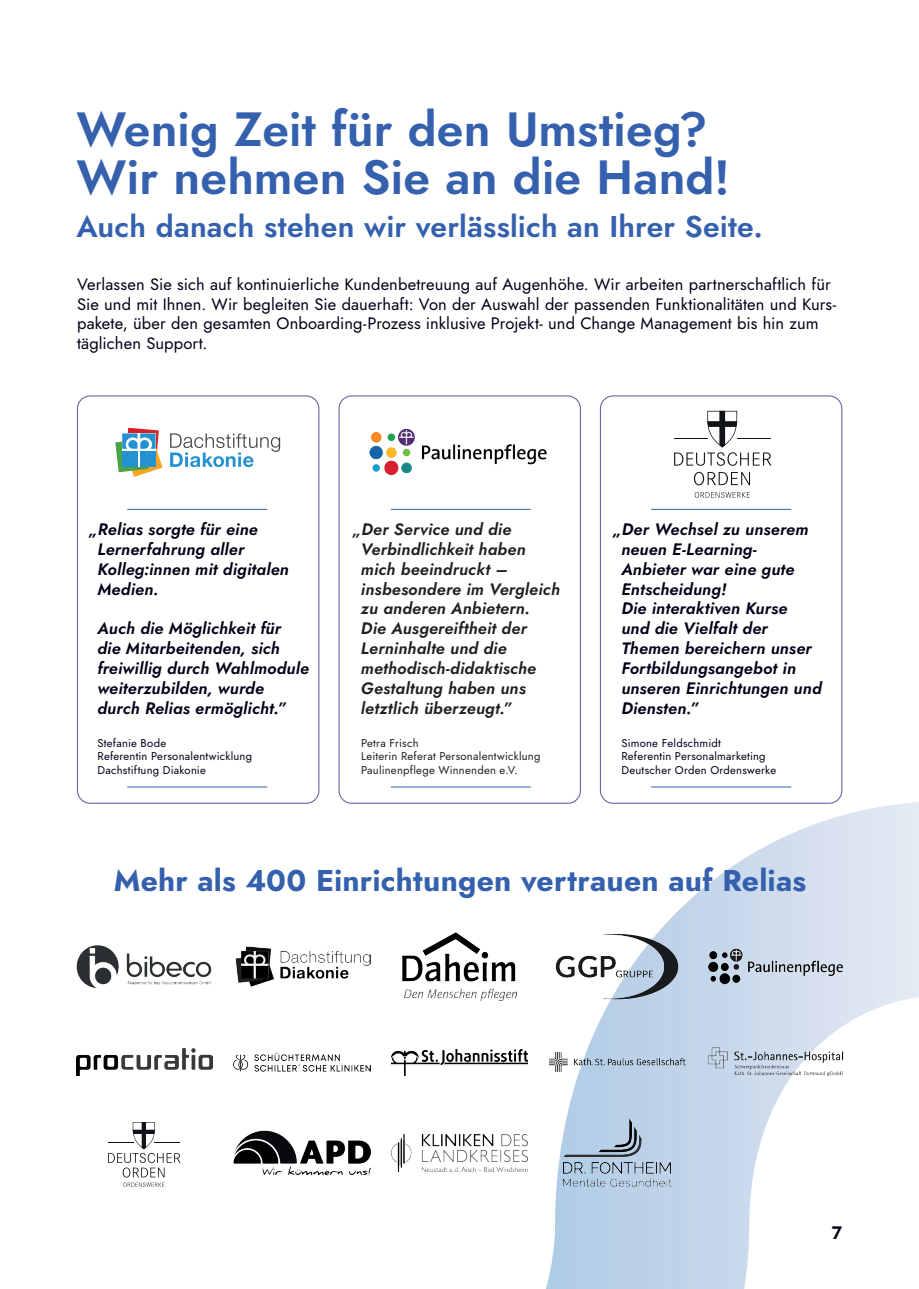
<style>
.page{position:relative;width:919px;height:1289px;background:#fff}
.page>*{position:absolute;margin:0;border:0;box-sizing:border-box;transform-origin:0 0}
.t1{font:600 48px/48px "Jost";color:#3460ad}
.t2{font:600 30px "Jost";letter-spacing:.005em;color:#3460ad}
.t3{font:700 30px "Jost";letter-spacing:.01em;color:#3460ad}
.t4{font:600 18px "Jost";color:#000218}
.t5{font:italic 600 16.5px/19.8px "Jost";letter-spacing:.015em;color:#000218}
.t6{font:16.5px/19.8px "Jost";letter-spacing:.01em;color:#000218}
.t7{font:italic 600 16.5px/19.8px "Jost";letter-spacing:.015em;color:#231f20}
.t8{font:11.25px/13.5px "Jost";letter-spacing:.025em;color:#000218}
.t9{font:11.25px/13.5px "Jost";letter-spacing:.025em;color:#231f20}
</style>
<div class="page">
<svg style="left:546px;top:802px;width:372px;height:486px"></svg>
<div style="left:77px;top:395px;width:242px;height:408px;border:1px solid #765fa9;border-radius:13px"></div>
<div style="left:338px;top:395px;width:243px;height:408px;border:1px solid #765fa9;border-radius:13px"></div>
<div style="left:600px;top:395px;width:242px;height:408px;border:1px solid #765fa9;border-radius:13px"></div>
<hr style="left:127px;top:509px;width:140px;height:1px;background:#3460ad">
<hr style="left:127px;top:786px;width:140px;height:1px;background:#3460ad">
<hr style="left:651px;top:509px;width:140px;height:1px;background:#3460ad">
<hr style="left:651px;top:786px;width:140px;height:1px;background:#3460ad">
<hr style="left:391px;top:509px;width:140px;height:1px;background:#3460ad">
<hr style="left:391px;top:786px;width:140px;height:1px;background:#3460ad">
<img style="left:369px;top:428px;width:178px;height:48px">
<svg style="left:170px;top:433px;width:110px;height:34px"></svg>
<svg style="left:115px;top:428px;width:47px;height:49px"></svg>
<div style="left:122px;top:451px;width:15px;height:16px;background:#2492d0"></div>
<div style="left:140px;top:451px;width:15px;height:16px;background:#2492d0"></div>
<svg style="left:693px;top:472px;width:57px;height:13px"></svg>
<svg style="left:694px;top:492px;width:55px;height:6px"></svg>
<svg style="left:674px;top:411px;width:97px;height:55px"></svg>
<img style="left:76px;top:945px;width:136px;height:43px">
<img style="left:235px;top:946px;width:135px;height:41px">
<img style="left:403px;top:932px;width:113px;height:68px">
<img style="left:555px;top:932px;width:124px;height:68px">
<img style="left:707px;top:948px;width:136px;height:36px">
<img style="left:76px;top:1048px;width:136px;height:27px">
<img style="left:234px;top:1052px;width:136px;height:19px">
<img style="left:391px;top:1049px;width:136px;height:26px">
<img style="left:391px;top:1134px;width:136px;height:37px">
<svg style="left:108px;top:1122px;width:72px;height:64px"></svg>
<img style="left:707px;top:1047px;width:136px;height:29px">
<img style="left:563px;top:1118px;width:108px;height:68px">
<img style="left:549px;top:1052px;width:136px;height:19px">
<img style="left:234px;top:1130px;width:136px;height:45px">
<h1 class="t1" style="left:77px;top:106px;width:654px">Wenig Zeit für den Umstieg?<br>Wir nehmen Sie an die Hand!</h1>
<h2 class="t2" style="left:77px;top:206px;width:687px">Auch danach stehen wir verlässlich an Ihrer Seite.</h2>
<p class="t6" style="left:77px;top:274px;width:760px">Verlassen Sie sich auf kontinuierliche Kundenbetreuung auf Augenhöhe. Wir arbeiten partnerschaftlich für Sie und mit Ihnen. Wir begleiten Sie dauerhaft: Von der Auswahl der passenden Funktionalitäten und Kurs&shy;pakete, über den gesamten Onboarding-Prozess inklusive Projekt- und Change Management bis hin zum täglichen Support.</p>
<p class="t5" style="left:97px;top:519px;width:193px;text-indent:-8px">„Relias sorgte für eine<br>Lernerfahrung aller<br>Kolleg:innen mit digitalen<br>Medien.</p>
<p class="t5" style="left:97px;top:618px;width:213px">Auch die Möglichkeit für<br>die Mitarbeitenden, sich freiwillig durch Wahlmodule weiterzubilden, wurde durch Relias ermöglicht.”</p>
<p class="t8" style="left:97px;top:736px;width:156px">Stefanie Bode<br>Referentin Personalentwicklung<br>Dachstiftung Diakonie</p>
<p class="t7" style="left:361px;top:519px;width:200px;text-indent:-8px">„Der Service und die<br>Verbindlichkeit haben mich beeindruckt – insbesondere im Vergleich zu anderen Anbietern.<br>Die Ausgereiftheit der<br>Lerninhalte und die methodisch-didaktische<br>Gestaltung haben uns letztlich überzeugt.”</p>
<p class="t9" style="left:361px;top:736px;width:181px">Petra Frisch<br>Leiterin Referat Personalentwicklung<br>Paulinenpflege Winnenden e.V.</p>
<p class="t5" style="left:621px;top:519px;width:202px;text-indent:-8px">„Der Wechsel zu unserem neuen E-Learning-<br>Anbieter war eine gute<br>Entscheidung!<br>Die interaktiven Kurse<br>und die Vielfalt der<br>Themen bereichern unser<br>Fortbildungsangebot in unseren Einrichtungen und<br>Diensten.”</p>
<p class="t8" style="left:621px;top:736px;width:156px">Simone Feldschmidt<br>Referentin Personalmarketing<br>Deutscher Orden Ordenswerke</p>
<h2 class="t3" style="left:114px;top:859px;width:693px">Mehr als 400 Einrichtungen vertrauen auf Relias</h2>
<p class="t4" style="left:831px;top:1220px;width:12px">7</p>
</div>
